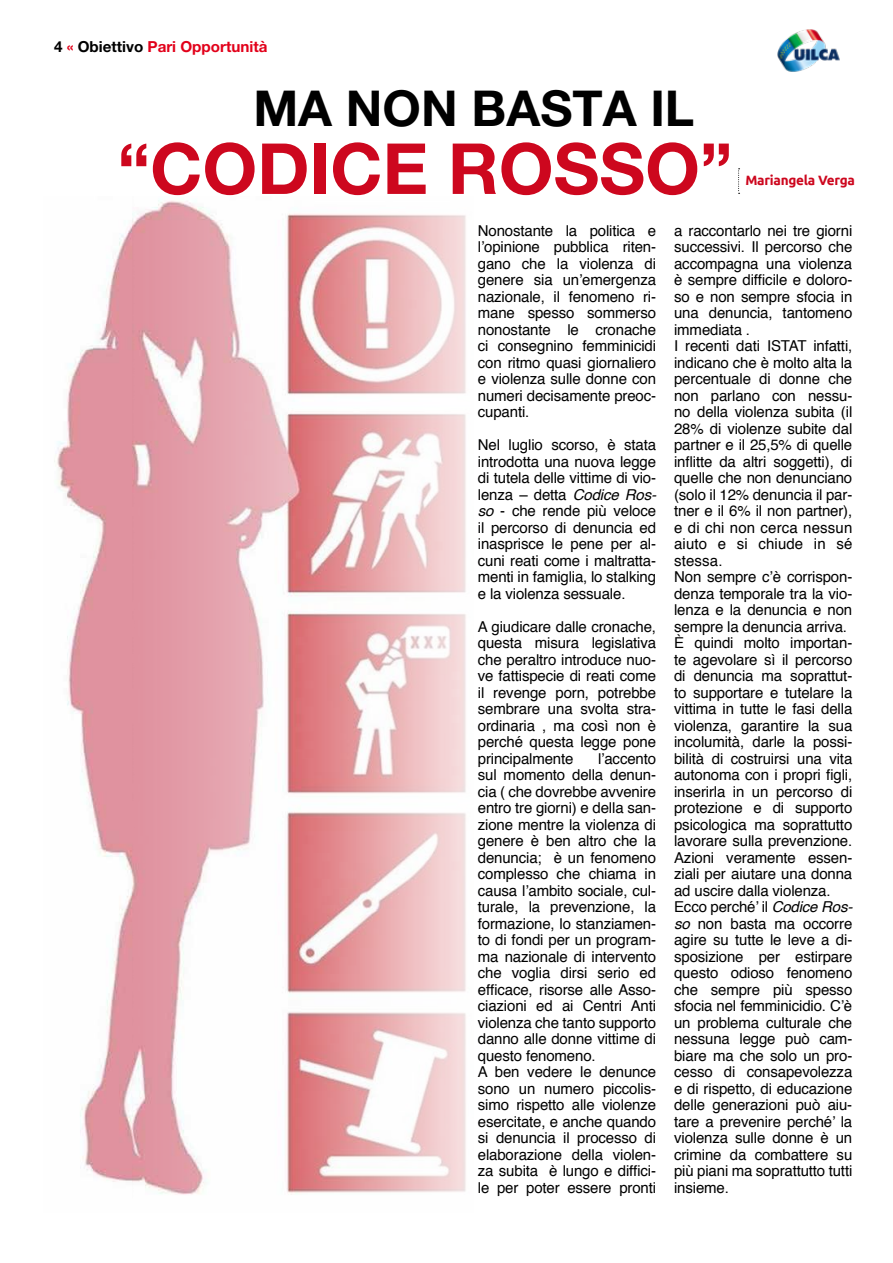
<style>
.page{position:relative;width:893px;height:1263px;background:#fff}
.page>*{position:absolute;margin:0;border:0;box-sizing:border-box;transform-origin:0 0}
.t1{font:700 70.5px "Helvetica Neue LT Pro";color:#cd071e}
.t2{font:700 49.5px "Helvetica Neue LT Pro";color:#000}
.t3{font:700 15.15px "Helvetica Neue LT Pro";color:#e2001a}
.t4{font:15px/16.5px "Helvetica";letter-spacing:-.01em;color:#000;text-align:justify}
.t5{font:700 13.5px "Ubuntu";letter-spacing:-.02em;color:#cd071e}
.s1{color:#000}
.s2{font-style:italic}
</style>
<div class="page">
<img style="left:777px;top:29px;width:63px;height:43px">
<img style="left:54px;top:342px;width:44px;height:834px">
<svg style="left:738px;top:168px;width:2px;height:26px"></svg>
<img style="left:98px;top:200px;width:368px;height:995px">
<p class="t3" style="left:54px;top:37px;width:215px"><span class="s1">4</span> « <span class="s1">Obiettivo</span> Pari Opportunità</p>
<h2 class="t2" style="left:253px;top:78px;width:442px">MA NON BASTA IL</h2>
<h1 class="t1" style="left:118px;top:125px;width:617px">“CODICE ROSSO”</h1>
<p class="t5" style="left:745px;top:172px;width:111px">Mariangela Verga</p>
<p class="t4" style="left:478px;top:222px;width:180px">Nonostante la politica e l’opinione pubblica riten&shy;gano che la violenza di genere sia un’emergenza nazionale, il fenomeno ri&shy;mane spesso sommerso nonostante le cronache ci consegnino femminicidi con ritmo quasi giornaliero e violenza sulle donne con numeri decisamente preoc&shy;cupanti.</p>
<p class="t4" style="left:478px;top:437px;width:180px">Nel luglio scorso, è stata introdotta una nuova legge di tutela delle vittime di vio&shy;lenza – detta <span class="s2">Codice Ros&shy;so</span> - che rende più veloce il percorso di denuncia ed inasprisce le pene per al&shy;cuni reati come i maltratta&shy;menti in famiglia, lo stalking e la violenza sessuale.</p>
<p class="t4" style="left:478px;top:618px;width:180px">A giudicare dalle cronache, questa misura legislativa che peraltro introduce nuo&shy;ve fattispecie di reati come il revenge porn, potrebbe sembrare una svolta stra&shy;ordinaria , ma così non è perché questa legge pone principalmente</p>
<p class="t4" style="left:478px;top:750px;width:180px;text-align:left;text-indent:120px">l’accento sul momento della denun&shy;cia ( che dovrebbe avvenire entro tre giorni) e della san&shy;zione mentre la violenza di genere è ben altro che la denuncia; è un fenomeno complesso che chiama in causa l’ambito sociale, cul&shy;turale, la prevenzione, la formazione, lo stanziamen&shy;to di fondi per un program&shy;ma nazionale di intervento che voglia dirsi serio ed efficace, risorse alle Asso&shy;ciazioni ed ai Centri Anti violenza che tanto supporto danno alle donne vittime di questo fenomeno.<br>A ben vedere le denunce sono un numero piccolis&shy;simo rispetto alle violenze esercitate, e anche quando si denuncia il processo di elaborazione della violen&shy;za subita è lungo e diffici&shy;le per poter essere pronti</p>
<p class="t4" style="left:674px;top:222px;width:180px;text-align:left">a raccontarlo nei tre giorni successivi. Il percorso che accompagna una violenza è sempre difficile e doloro&shy;so e non sempre sfocia in una denuncia, tantomeno immediata .<br>I recenti dati ISTAT infatti, indicano che è molto alta la percentuale di donne che non parlano con nessu&shy;no della violenza subita (il<br>28% di violenze subite dal partner e il 25,5% di quelle inflitte da altri soggetti), di quelle che non denunciano (solo il 12% denuncia il par&shy;tner e il 6% il non partner), e di chi non cerca nessun aiuto e si chiude in sé stessa.<br>Non sempre c’è corrispon&shy;denza temporale tra la vio&shy;lenza e la denuncia e non sempre la denuncia arriva.<br>È quindi molto importan&shy;te agevolare sì il percorso di denuncia ma soprattut&shy;to supportare e tutelare la vittima in tutte le fasi della violenza, garantire la sua incolumità, darle la possi&shy;bilità di costruirsi una vita autonoma con i propri figli, inserirla in un percorso di protezione e di supporto psicologica ma soprattutto lavorare sulla prevenzione.<br>Azioni veramente essen&shy;ziali per aiutare una donna ad uscire dalla violenza.<br>Ecco perché’ il <span class="s2">Codice Ros&shy;so</span> non basta ma occorre agire su tutte le leve a di&shy;sposizione per estirpare questo odioso fenomeno che sempre più spesso sfocia nel femminicidio. C’è un problema culturale che nessuna legge può cam&shy;biare ma che solo un pro&shy;cesso di consapevolezza e di rispetto, di educazione delle generazioni può aiu&shy;tare a prevenire perché’ la violenza sulle donne è un crimine da combattere su più piani ma soprattutto tutti insieme.</p>
</div>
